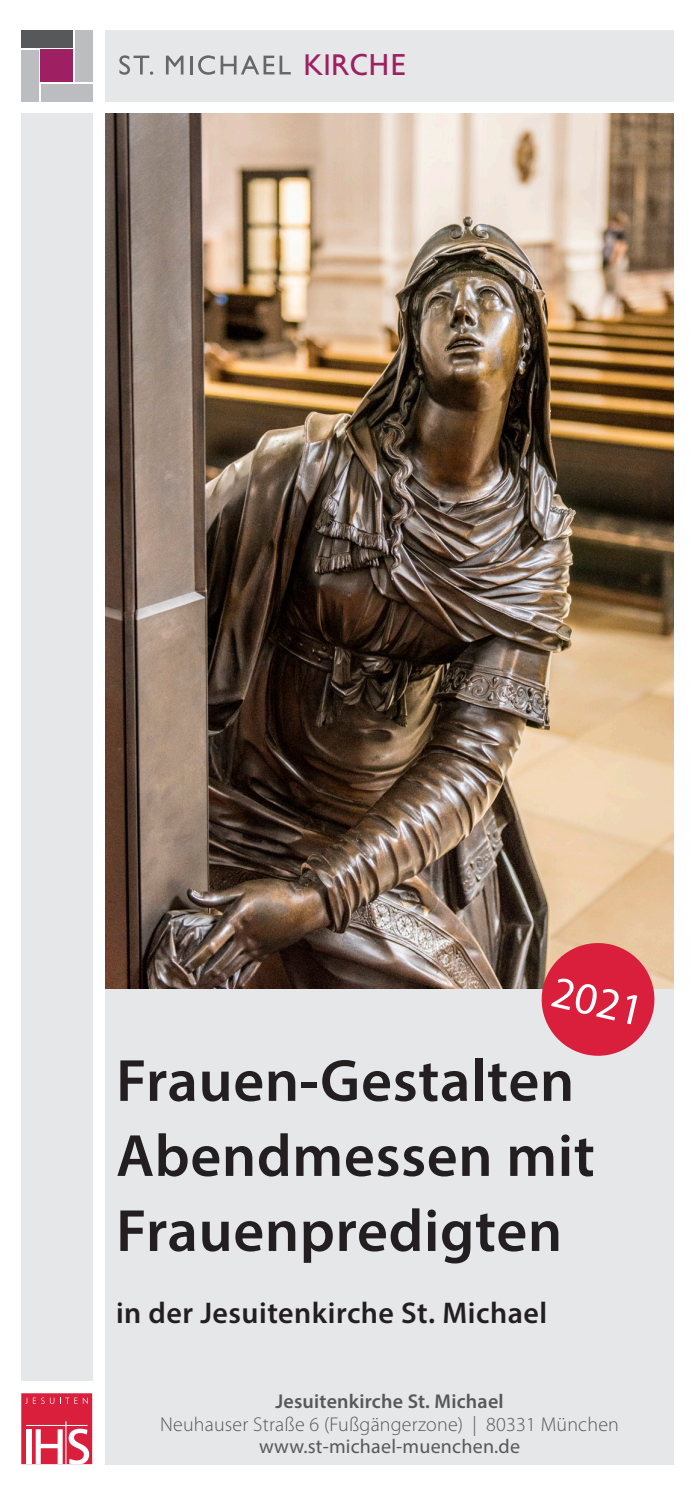
<style>
.page{position:relative;width:695px;height:1489px;background:#fff}
.page>*{position:absolute;margin:0;border:0;box-sizing:border-box;transform-origin:0 0}
.t1{font:600 60px/75px "Myriad Pro";letter-spacing:.01em;color:#231f20}
.t2{font:45px "Myriad Pro";color:#fff}
.t3{font:600 30px "Myriad Pro";letter-spacing:.015em;color:#231f20}
.t4{font:30px "Gill Sans";color:#9e1f62}
.t5{font:300 20px "Myriad Pro";letter-spacing:.01em;color:#57585a}
.t6{font:20px "Myriad Pro";letter-spacing:.01em;color:#57585a}
.t7{font:600 20px "Myriad Pro";letter-spacing:.01em;color:#57585a}
.s1{font-family:"Frutiger LT Std"}
</style>
<div class="page">
<div style="left:105px;top:30px;width:568px;height:72px;background:#e6e7e9"></div>
<svg style="left:119px;top:55px;width:34px;height:20px"></svg>
<svg style="left:166px;top:56px;width:17px;height:18px"></svg>
<svg style="left:190px;top:56px;width:2px;height:18px"></svg>
<svg style="left:198px;top:55px;width:93px;height:20px"></svg>
<div style="left:21px;top:113px;width:72px;height:1268px;background:#e6e7e9"></div>
<div style="left:21px;top:1393px;width:71px;height:70px;background:#da1f3d"></div>
<div style="left:26px;top:1429px;width:5px;height:34px;background:#fff"></div>
<svg style="left:36px;top:1429px;width:27px;height:34px"></svg>
<hr style="left:65px;top:1421px;width:1px;height:42px;background:#fff">
<hr style="left:26px;top:1424px;width:61px;height:1px;background:#fff">
<svg style="left:69px;top:1428px;width:20px;height:35px"></svg>
<svg style="left:33px;top:1397px;width:21px;height:6px"></svg>
<svg style="left:60px;top:1397px;width:17px;height:6px"></svg>
<svg style="left:83px;top:1397px;width:5px;height:6px"></svg>
<div style="left:105px;top:113px;width:568px;height:1351px;background:#e6e7e9"></div>
<div style="left:75px;top:30px;width:18px;height:52px;background:#bcbdc0"></div>
<div style="left:21px;top:50px;width:18px;height:52px;background:#bcbdc0"></div>
<div style="left:21px;top:30px;width:52px;height:18px;background:#57585a"></div>
<div style="left:41px;top:84px;width:52px;height:18px;background:#bcbdc0"></div>
<div style="left:41px;top:50px;width:32px;height:32px;background:#9e1f62"></div>
<img style="left:105px;top:113px;width:568px;height:875px">
<svg style="left:536px;top:937px;width:123px;height:119px;background:#d85463"></svg>
<p class="t4" style="left:303px;top:48px;width:105px">KIR<span class="s1">CHE</span></p>
<p class="t2" style="left:558px;top:963px;width:94px;rotate:13deg">2021</p>
<p class="t1" style="left:116px;top:1041px;width:480px">Frauen-Gestalten<br>Abendmessen mit<br>Frauenpredigten</p>
<p class="t3" style="left:116px;top:1293px;width:432px">in der Jesuitenkirche St. Michael</p>
<p class="t7" style="left:275px;top:1388px;width:229px">Jesuitenkirche St. Michael</p>
<p class="t5" style="left:160px;top:1411px;width:460px">Neuhauser Straße 6 (Fußgängerzone) | 80331 München</p>
<p class="t6" style="left:259px;top:1433px;width:262px">www.st-michael-muenchen.de</p>
</div>
